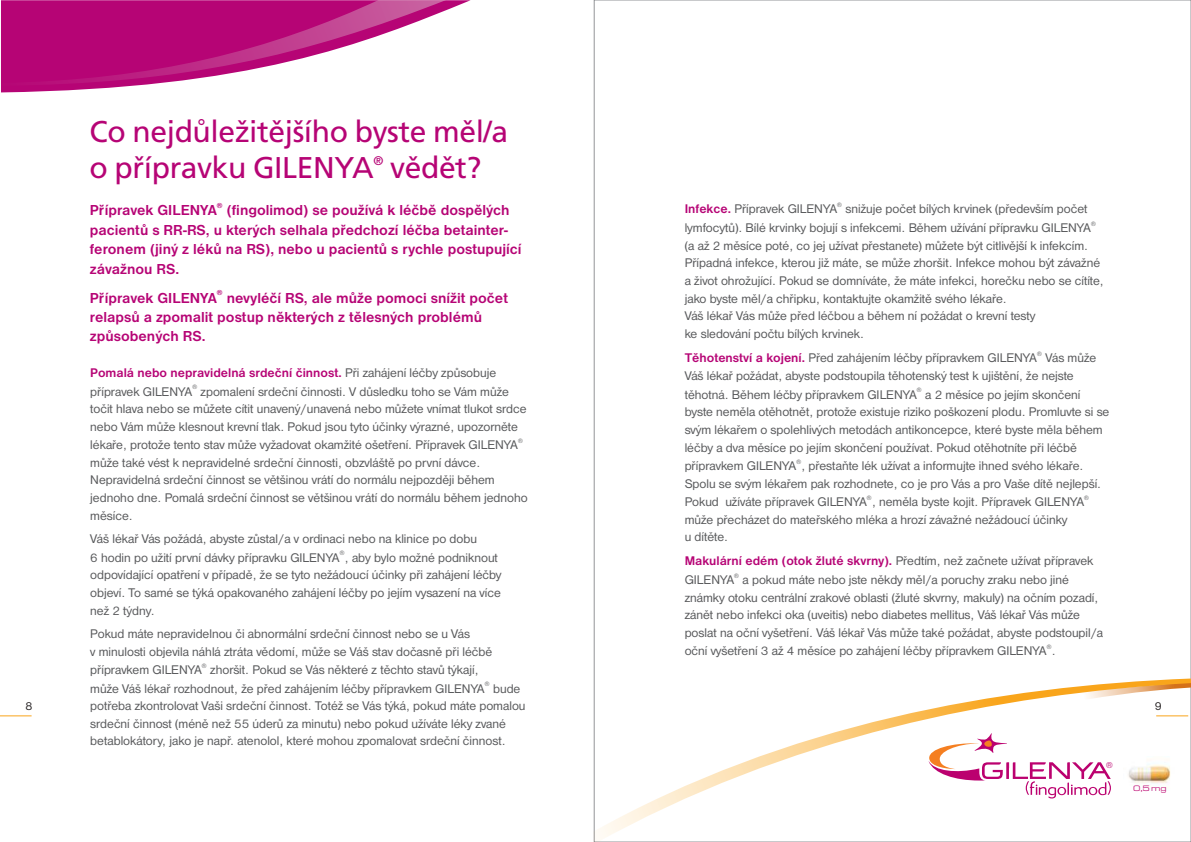
<style>
.page{position:relative;width:1191px;height:842px;background:#fff}
.page>*{position:absolute;margin:0;border:0;box-sizing:border-box;transform-origin:0 0}
.t1{font:30px "Frutiger LT Pro";letter-spacing:-.015em;color:#b60475}
.t2{font:700 15px/19.4px "Nimbus Sans DEE";color:#b60475}
.t3{font:13px/17.6px "Nimbus Sans DEE";color:#57585a}
.t4{font:700 13px "Nimbus Sans DEE";color:#b60475}
.t5{font:12.5px "Frutiger LT Pro";color:#b60475}
.t6{font:12px "Nimbus Sans DEE";color:#231f20}
.t7{font:8.8px "Nimbus Sans DEE";color:#bb016f}
.t8{font:expanded 8.1px "Eurostile TEE";color:#bb016f}
.t9{font:700 7.5px "Nimbus Sans DEE";color:#b60475}
.t10{font:6.5px "Nimbus Sans DEE";color:#57585a}
.s1{font-weight:700;color:#b60475}
.s2{font-weight:400;color:#57585a}
</style>
<div class="page">
<svg style="left:593px;top:678px;width:598px;height:164px"></svg>
<hr style="left:1156px;top:715px;width:32px;height:1px;background:#f9a51b">
<svg style="left:1px;top:0;width:469px;height:92px"></svg>
<svg style="left:1px;top:0;width:447px;height:86px"></svg>
<hr style="left:0;top:715px;width:32px;height:1px;background:#f9a51b">
<img style="left:1123px;top:757px;width:51px;height:34px">
<svg style="left:928px;top:733px;width:183px;height:65px"></svg>
<p class="t6" style="left:26px;top:698px;width:8px">8</p>
<h1 class="t1" style="left:90px;top:120px;width:420px">Co nejdůležitějšího byste měl/a</h1>
<p class="t5" style="left:373px;top:156px;width:11px">®</p>
<h1 class="t1" style="left:90px;top:155px;width:393px">o přípravku GILENYA vědět?</h1>
<p class="t10" style="left:837px;top:201px;width:7px">®</p>
<p class="t9" style="left:217px;top:201px;width:7px">®</p>
<p class="t3" style="left:684px;top:200px;width:404px"><span class="s1">Infekce.</span> Přípravek GILENYA snižuje počet bílých krvinek (především počet</p>
<p class="t2" style="left:90px;top:201px;width:433px">Přípravek GILENYA (fingolimod) se používá k léčbě dospělých pacientů s RR-RS, u kterých selhala předchozí léčba betainter&shy;feronem (jiný z léků na RS), nebo u pacientů s rychle postupující závažnou RS.</p>
<p class="t9" style="left:217px;top:288px;width:7px">®</p>
<p class="t2" style="left:90px;top:288px;width:419px">Přípravek GILENYA nevyléčí RS, ale může pomoci snížit počet relapsů a zpomalit postup některých z tělesných problémů způsobených RS.</p>
<p class="t10" style="left:1090px;top:219px;width:7px">®</p>
<p class="t3" style="left:684px;top:219px;width:420px">lymfocytů). Bílé krvinky bojují s infekcemi. Během užívání přípravku GILENYA<br>(a až 2 měsíce poté, co jej užívat přestanete) můžete být citlivější k infekcím.<br>Případná infekce, kterou již máte, se může zhoršit. Infekce mohou být závažné a život ohrožující. Pokud se domníváte, že máte infekci, horečku nebo se cítíte, jako byste měl/a chřipku, kontaktujte okamžitě svého lékaře.<br>Váš lékař Vás může před léčbou a během ní požádat o krevní testy<br>ke sledování počtu bílých krvinek.</p>
<p class="t10" style="left:1036px;top:350px;width:7px">®</p>
<p class="t3" style="left:684px;top:367px;width:390px">Váš lékař požádat, abyste podstoupila těhotenský test k ujištění, že nejste</p>
<p class="t10" style="left:916px;top:386px;width:7px">®</p>
<p class="t3" style="left:684px;top:385px;width:426px">těhotná. Během léčby přípravkem GILENYA a 2 měsíce po jejím skončení byste neměla otěhotnět, protože existuje riziko poškození plodu. Promluvte si se svým lékařem o spolehlivých metodách antikoncepce, které byste měla během léčby a dva měsíce po jejím skončení používat. Pokud otěhotníte při léčbě</p>
<p class="t10" style="left:796px;top:457px;width:7px">®</p>
<p class="t3" style="left:684px;top:457px;width:418px">přípravkem GILENYA , přestaňte lék užívat a informujte ihned svého lékaře.<br>Spolu se svým lékařem pak rozhodnete, co je pro Vás a pro Vaše dítě nejlepší.</p>
<p class="t10" style="left:866px;top:493px;width:7px">®</p>
<p class="t10" style="left:1084px;top:493px;width:7px">®</p>
<p class="t3" style="left:684px;top:493px;width:401px">Pokud užíváte přípravek GILENYA , neměla byste kojit. Přípravek GILENYA může přecházet do mateřského mléka a hrozí závažné nežádoucí účinky<br>u dítěte.</p>
<p class="t10" style="left:734px;top:571px;width:7px">®</p>
<p class="t3" style="left:684px;top:571px;width:420px">GILENYA a pokud máte nebo jste někdy měl/a poruchy zraku nebo jiné známky otoku centrální zrakové oblasti (žluté skvrny, makuly) na očním pozadí, zánět nebo infekci oka (uveitis) nebo diabetes mellitus, Váš lékař Vás může poslat na oční vyšetření. Váš lékař Vás může také požádat, abyste podstoupil/a</p>
<p class="t10" style="left:1046px;top:643px;width:7px">®</p>
<p class="t3" style="left:684px;top:642px;width:372px">oční vyšetření 3 až 4 měsíce po zahájení léčby přípravkem GILENYA .</p>
<p class="t3" style="left:684px;top:349px;width:413px"><span class="s1">Těhotenství a kojení.</span> Před zahájením léčby přípravkem GILENYA Vás může</p>
<p class="t4" style="left:90px;top:365px;width:407px">Pomalá nebo nepravidelná srdeční činnost. <span class="s2">Při zahájení léčby způsobuje</span></p>
<p class="t10" style="left:192px;top:383px;width:7px">®</p>
<p class="t3" style="left:90px;top:382px;width:438px">přípravek GILENYA zpomalení srdeční činnosti. V důsledku toho se Vám může točit hlava nebo se můžete cítit unavený/unavená nebo můžete vnímat tlukot srdce nebo Vám může klesnout krevní tlak. Pokud jsou tyto účinky výrazné, upozorněte</p>
<p class="t10" style="left:518px;top:437px;width:7px">®</p>
<p class="t3" style="left:90px;top:436px;width:439px">lékaře, protože tento stav může vyžadovat okamžité ošetření. Přípravek GILENYA může také vést k nepravidelné srdeční činnosti, obzvláště po první dávce.<br>Nepravidelná srdeční činnost se většinou vrátí do normálu nejpozději během jednoho dne. Pomalá srdeční činnost se většinou vrátí do normálu během jednoho měsíce.</p>
<p class="t3" style="left:90px;top:530px;width:388px">Váš lékař Vás požádá, abyste zůstal/a v ordinaci nebo na klinice po dobu</p>
<p class="t10" style="left:339px;top:549px;width:7px">®</p>
<p class="t3" style="left:90px;top:548px;width:413px">6 hodin po užití první dávky přípravku GILENYA , aby bylo možné podniknout odpovídající opatření v případě, že se tyto nežádoucí účinky při zahájení léčby objeví. To samé se týká opakovaného zahájení léčby po jejím vysazení na více než 2 týdny.</p>
<p class="t3" style="left:90px;top:625px;width:403px">Pokud máte nepravidelnou či abnormální srdeční činnost nebo se u Vás<br>v minulosti objevila náhlá ztráta vědomí, může se Váš stav dočasně při léčbě</p>
<p class="t10" style="left:202px;top:661px;width:7px">®</p>
<p class="t3" style="left:90px;top:661px;width:390px">přípravkem GILENYA zhoršit. Pokud se Vás některé z těchto stavů týkají,</p>
<p class="t10" style="left:484px;top:680px;width:7px">®</p>
<p class="t3" style="left:90px;top:679px;width:437px">může Váš lékař rozhodnout, že před zahájením léčby přípravkem GILENYA bude potřeba zkontrolovat Vaši srdeční činnost. Totéž se Vás týká, pokud máte pomalou srdeční činnost (méně než 55 úderů za minutu) nebo pokud užíváte léky zvané betablokátory, jako je např. atenolol, které mohou zpomalovat srdeční činnost.</p>
<p class="t3" style="left:684px;top:552px;width:410px"><span class="s1">Makulární edém (otok žluté skvrny).</span> Předtím, než začnete užívat přípravek</p>
<p class="t7" style="left:1106px;top:760px;width:9px">®</p>
<p class="t6" style="left:1154px;top:698px;width:8px">9</p>
<p class="t8" style="left:1133px;top:783px;width:35px">0,5 mg</p>
</div>
